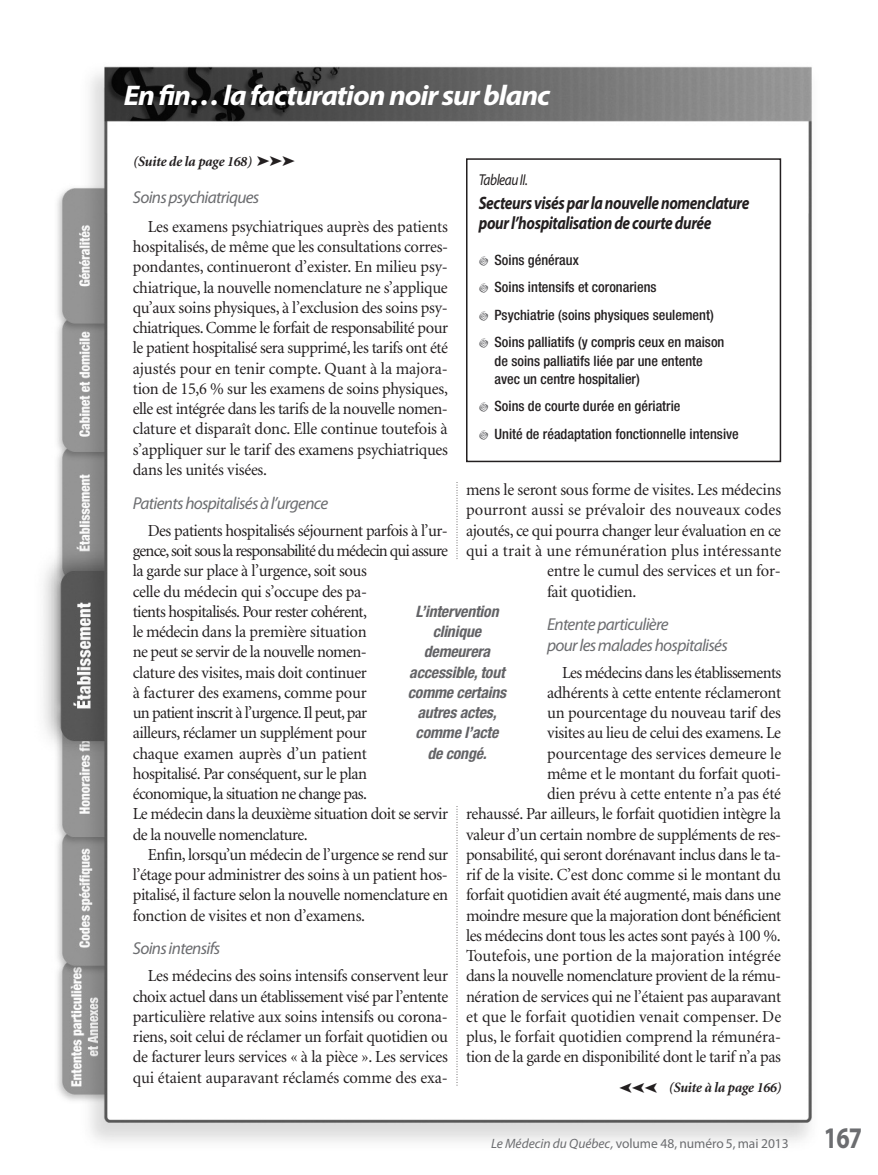
<style>
.page{position:relative;width:878px;height:1175px;background:#fff}
.page>*{position:absolute;margin:0;border:0;box-sizing:border-box;transform-origin:0 0}
.t1{font:700 30px "Myriad Pro";color:#6c6d70;scale:.8 1}
.t2{font:italic 700 28.5px "Myriad Pro";letter-spacing:-.035em;color:#fff;scale:1.05 1}
.t3{font:italic 700 18px/19.5px "Myriad Pro";letter-spacing:-.025em;color:#231f20;scale:.85 1}
.t4{font:italic 17.25px/20.2px "Myriad Pro";letter-spacing:-.04em;color:#6c6d70}
.t5{font:16.8px/20.2px "Minion";letter-spacing:-.02em;color:#231f20;text-align:justify}
.t6{font:16.8px "Minion";letter-spacing:.005em;color:#231f20}
.t7{font:italic 700 condensed 15.75px/20.2px "Helvetica Neue";letter-spacing:-.01em;color:#636366;text-align:center}
.t8{font:italic 15.75px "Myriad Pro";letter-spacing:-.035em;color:#231f20;scale:.85 1}
.t9{font:500 condensed 14.25px/27.3px "Helvetica Neue";color:#231f20}
.t10{font:italic 700 14.25px "Minion";letter-spacing:-.02em;color:#231f20}
.t11{font:14.25px "Zapf Dingbats";color:#231f20}
.t12{font:13.5px "Myriad Pro";letter-spacing:-.005em;color:#6c6d70}
.s1{font-style:italic}
</style>
<div class="page">
<img style="left:43px;top:66px;width:769px;height:1076px">
<svg style="left:456px;top:482px;width:1px;height:78px"></svg>
<svg style="left:456px;top:806px;width:1px;height:281px"></svg>
<div style="left:385px;top:565px;width:144px;height:237px;background:#fff"></div>
<div style="left:466px;top:159px;width:314px;height:302px;background:#fff"></div>
<div style="left:466px;top:158px;width:315px;height:304px;border:2px solid #231f20"></div>
<div style="left:133px;top:153px;width:319px;height:18px;background:#fff"></div>
<h2 class="t2" style="left:124px;top:84px;width:407px">En fin… la facturation noir sur blanc</h2>
<p class="t10" style="left:133px;top:156px;width:164px">(Suite de la page 168) ➤➤➤</p>
<p class="t8" style="left:478px;top:174px;width:59px">Tableau II.</p>
<p class="t3" style="left:478px;top:195px;width:320px">Secteurs visés par la nouvelle nomenclature pour l’hospitalisation de courte durée</p>
<p class="t9" style="left:494px;top:247px;width:231px">Soins généraux<br>Soins intensifs et coronariens<br>Psychiatrie (soins physiques seulement)<br>Soins palliatifs (y compris ceux en maison</p>
<p class="t9" style="left:494px;top:352px;width:210px;line-height:18.3px">de soins palliatifs liée par une entente avec un centre hospitalier)</p>
<p class="t9" style="left:494px;top:394px;width:246px">Soins de courte durée en gériatrie<br>Unité de réadaptation fonctionnelle intensive</p>
<p class="t4" style="left:133px;top:188px;width:128px">Soins psychiatriques</p>
<p class="t5" style="left:133px;top:218px;width:317px;text-indent:15px">Les examens psychiatriques auprès des patients hospitalisés, de même que les consultations corres&shy;pondantes, continueront d’exister. En milieu psy&shy;chiatrique, la nouvelle nomenclature ne s’applique qu’aux soins physiques, à l’exclusion des soins psy&shy;chiatriques. Comme le forfait de responsabilité pour le patient hospitalisé sera supprimé, les tarifs ont été ajustés pour en tenir compte. Quant à la majora&shy;tion de 15,6 % sur les examens de soins physiques, elle est intégrée dans les tarifs de la nouvelle nomen&shy;clature et disparaît donc. Elle continue toutefois à s’appliquer sur le tarif des examens psychiatriques dans les unités visées.</p>
<p class="t4" style="left:133px;top:494px;width:197px">Patients hospitalisés à l’urgence</p>
<p class="t5" style="left:133px;top:521px;width:317px;text-align:left;text-indent:15px">Des patients hospitalisés séjournent parfois à l’ur&shy;gence, soit sous la responsabilité du médecin qui assure la garde sur place à l’urgence, soit sous<br>celle du médecin qui s’occupe des pa-<br>tients hospitalisés. Pour rester cohérent,<br>le médecin dans la première situation<br>ne peut se servir de la nouvelle nomen-<br>clature des visites, mais doit continuer<br>à facturer des examens, comme pour<br>un patient inscrit à l’urgence. Il peut, par<br>ailleurs, réclamer un supplément pour<br>chaque examen auprès d’un patient<br>hospitalisé. Par conséquent, sur le plan économique, la situation ne change pas.<br>Le médecin dans la deuxième situation doit se servir de la nouvelle nomenclature.</p>
<p class="t5" style="left:133px;top:845px;width:317px;text-indent:15px">Enfin, lorsqu’un médecin de l’urgence se rend sur l’étage pour administrer des soins à un patient hos&shy;pitalisé, il facture selon la nouvelle nomenclature en fonction de visites et non d’examens.</p>
<p class="t4" style="left:133px;top:939px;width:89px">Soins intensifs</p>
<p class="t5" style="left:133px;top:967px;width:317px;text-indent:15px">Les médecins des soins intensifs conservent leur choix actuel dans un établissement visé par l’entente particulière relative aux soins intensifs ou corona&shy;riens, soit celui de réclamer un forfait quotidien ou de facturer leurs services « à la pièce ». Les services qui étaient auparavant réclamés comme des exa-</p>
<p class="t5" style="left:466px;top:481px;width:316px">mens le seront sous forme de visites. Les médecins</p>
<p class="t6" style="left:466px;top:503px;width:317px">pourront aussi se prévaloir des nouveaux codes</p>
<p class="t5" style="left:466px;top:521px;width:316px">ajoutés, ce qui pourra changer leur évaluation en ce</p>
<p class="t6" style="left:466px;top:544px;width:317px">qui a trait à une rémunération plus intéressante</p>
<p class="t5" style="left:547px;top:562px;width:235px">entre le cumul des services et un for-</p>
<p class="t5" style="left:547px;top:582px;width:91px">fait quotidien.</p>
<p class="t4" style="left:547px;top:615px;width:182px">Entente particulière<br>pour les malades hospitalisés</p>
<p class="t5" style="left:466px;top:663px;width:317px;text-align:right">Les médecins dans les établissements<br>adhérents à cette entente réclameront<br>un pourcentage du nouveau tarif des<br>visites au lieu de celui des examens. Le pourcentage des services demeure le<br>même et le montant du forfait quoti-<br>dien prévu à cette entente n’a pas été<br>rehaussé. Par ailleurs, le forfait quotidien intègre la valeur d’un certain nombre de suppléments de res&shy;ponsabilité, qui seront dorénavant inclus dans le ta&shy;rif de la visite. C’est donc comme si le montant du forfait quotidien avait été augmenté, mais dans une moindre mesure que la majoration dont bénéficient les médecins dont tous les actes sont payés à 100 %.<br>Tou tefois, une portion de la majoration intégrée dans la nouvelle nomenclature provient de la rému&shy;nération de services qui ne l’étaient pas auparavant et que le forfait quotidien venait compenser. De plus, le forfait quotidien comprend la rémunéra&shy;tion de la garde en disponibilité dont le tarif n’a pas</p>
<p class="t7" style="left:408px;top:602px;width:100px">L’intervention clinique demeurera accessible, tout comme certains autres actes, comme l’acte de congé.</p>
<p class="t10" style="left:668px;top:1081px;width:114px">(Suite à la page 166)</p>
<p class="t11" style="left:657px;top:1095px;width:40px;rotate:-180deg">➤➤➤</p>
<p class="t12" style="left:491px;top:1138px;width:299px"><span class="s1">Le Médecin du Québec,</span> volume 48, numéro 5, mai 2013</p>
<h1 class="t1" style="left:823px;top:1126px;width:49px">167</h1>
</div>
